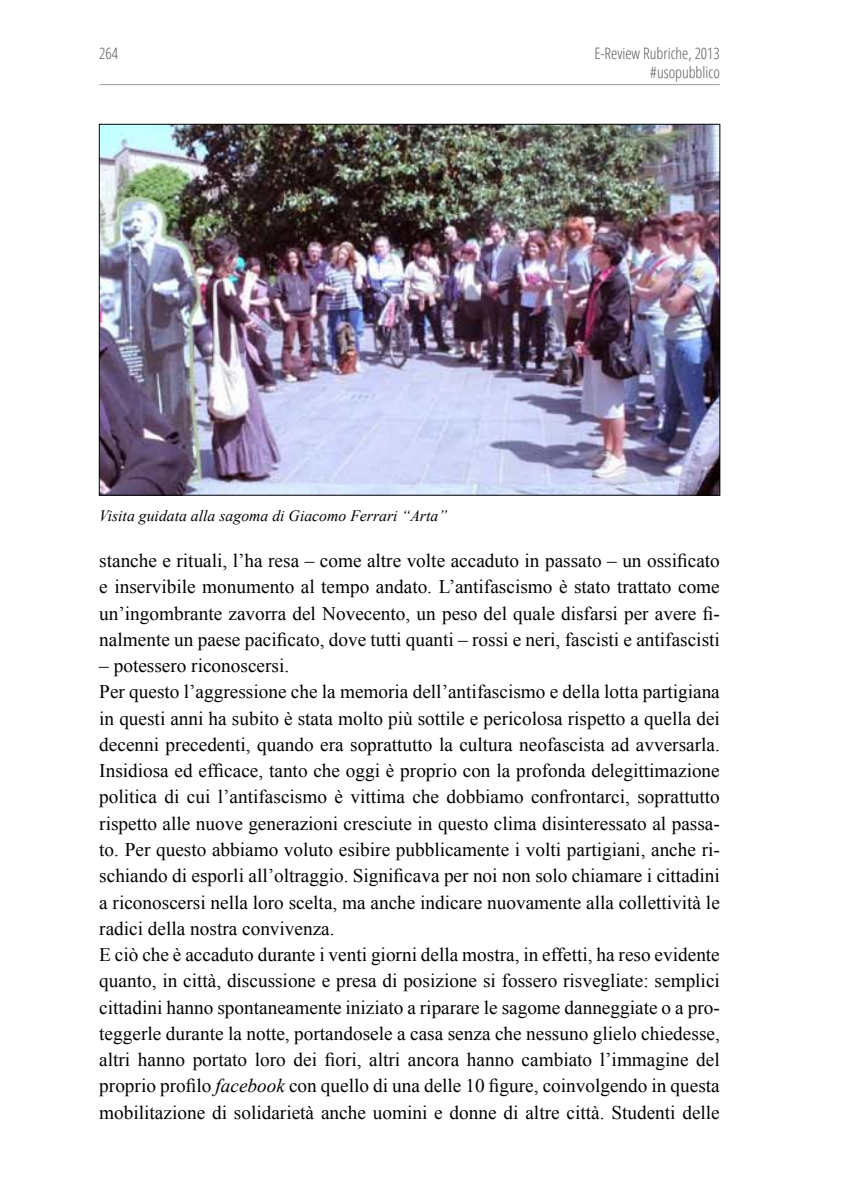
<style>
.page{position:relative;width:844px;height:1191px;background:#fff}
.page>*{position:absolute;margin:0;border:0;box-sizing:border-box;transform-origin:0 0}
.t1{font:19.25px/26.2px "Times New Roman";color:#000;text-align:justify}
.t2{font:italic 15.75px "Times New Roman";color:#000}
.t3{font:300 condensed 15.75px/18.9px "Open Sans";color:#58585a;text-align:right}
.s1{font-style:italic}
</style>
<div class="page">
<hr style="left:99px;top:84px;width:620px;height:1px;background:#9c9e9f">
<img style="left:101px;top:126px;width:617px;height:367px">
<p class="t3" style="left:99px;top:43px;width:20px">264</p>
<p class="t3" style="left:594px;top:43px;width:127px">E-Review Rubriche, 2013 #usopubblico</p>
<p class="t2" style="left:99px;top:505px;width:349px">Visita guidata alla sagoma di Giacomo Ferrari “Arta”</p>
<p class="t1" style="left:99px;top:547px;width:622px">stanche e rituali, l’ha resa – come altre volte accaduto in passato – un ossificato e inservibile monumento al tempo andato. L’antifascismo è stato trattato come un’ingombrante zavorra del Novecento, un peso del quale disfarsi per avere fi&shy;nalmente un paese pacificato, dove tutti quanti – rossi e neri, fascisti e antifascisti</p>
<p class="t1" style="left:99px;top:652px;width:622px;text-align:left">– potessero riconoscersi.<br>Per questo l’aggressione che la memoria dell’antifascismo e della lotta partigiana in questi anni ha subito è stata molto più sottile e pericolosa rispetto a quella dei decenni precedenti, quando era soprattutto la cultura neofascista ad avversarla.<br>Insidiosa ed efficace, tanto che oggi è proprio con la profonda delegittimazione politica di cui l’antifascismo è vittima che dobbiamo confrontarci, soprattutto rispetto alle nuove generazioni cresciute in questo clima disinteressato al passa&shy;to. Per questo abbiamo voluto esibire pubblicamente i volti partigiani, anche ri&shy;schiando di esporli all’oltraggio. Significava per noi non solo chiamare i cittadini a riconoscersi nella loro scelta, ma anche indicare nuovamente alla collettività le radici della nostra convivenza.<br>E ciò che è accaduto durante i venti giorni della mostra, in effetti, ha reso evidente quanto, in città, discussione e presa di posizione si fossero risvegliate: semplici cittadini hanno spontaneamente iniziato a riparare le sagome danneggiate o a pro&shy;teggerle durante la notte, portandosele a casa senza che nessuno glielo chiedesse, altri hanno portato loro dei fiori, altri ancora hanno cambiato l’immagine del proprio profilo <span class="s1">facebook</span> con quello di una delle 10 figure, coinvolgendo in questa mobilitazione di solidarietà anche uomini e donne di altre città. Studenti delle</p>
</div>
